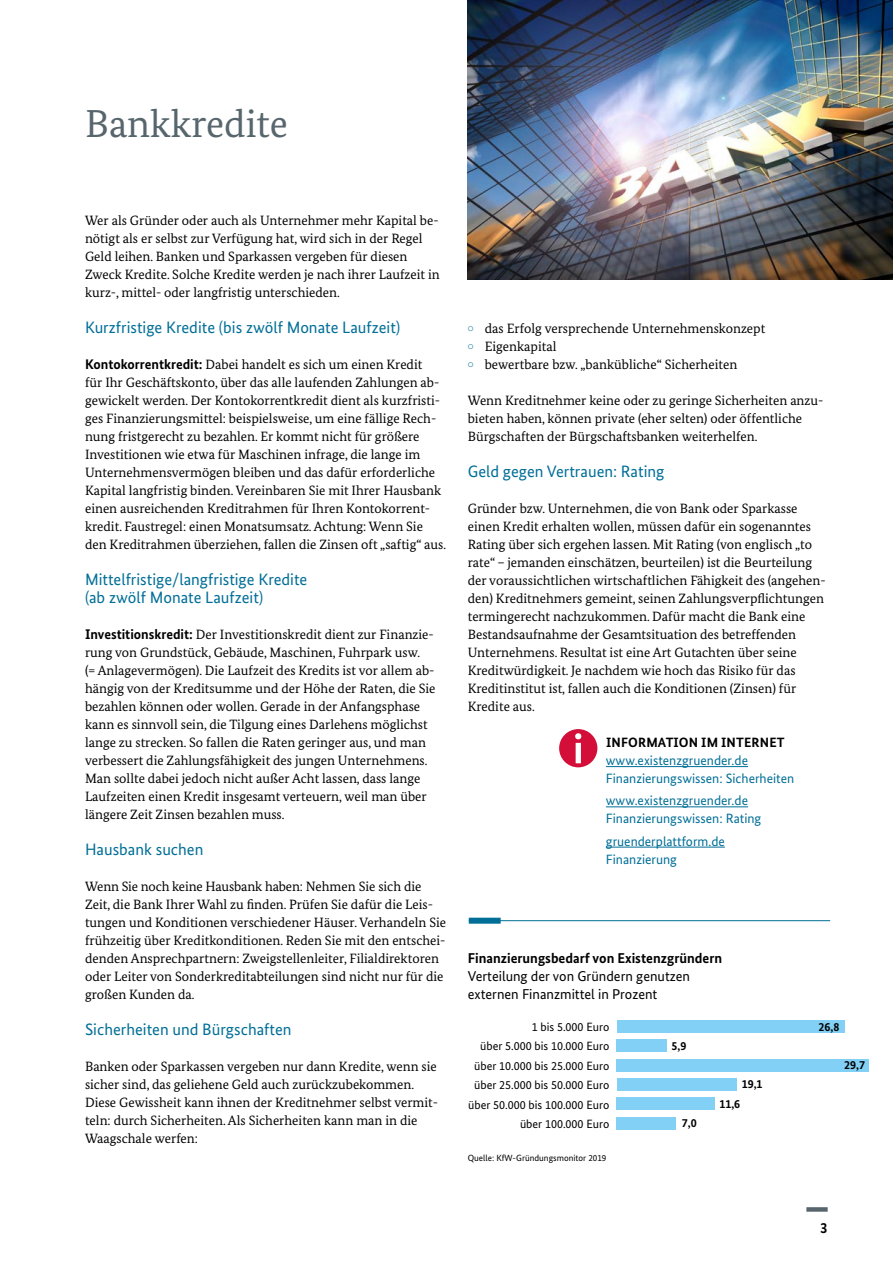
<style>
.page{position:relative;width:893px;height:1263px;background:#fff}
.page>*{position:absolute;margin:0;border:0;box-sizing:border-box;transform-origin:0 0}
.t1{font:39px "Bundes Serif";color:#57666d}
.t2{font:16.5px/18px "Bundes Sans";color:#006e97}
.t3{font:700 15px "Bundes Sans";color:#000}
.t4{font:14.25px/18px "Bundes Sans";color:#000}
.t5{font:13.5px/18px "Bundes Serif";color:#000}
.t6{font:13.5px/18px "Bundes Sans";color:#006e97}
.t7{font:700 13.5px "Bundes Sans";letter-spacing:.01em;color:#000}
.t8{font:12px/19.5px "Bundes Sans";color:#000;text-align:right}
.t9{font:700 12px "Bundes Sans";color:#000}
.t10{font:9px "Bundes Sans";color:#000}
.s1{font-family:"Bundes Sans";font-weight:700;font-size:13.95px}
.s2{font-weight:700}
</style>
<div class="page">
<div style="left:806px;top:1207px;width:22px;height:5px;background:#57666d"></div>
<hr style="left:606px;top:766px;width:142px;height:1px;background:#006e97">
<hr style="left:606px;top:806px;width:142px;height:1px;background:#006e97">
<hr style="left:606px;top:847px;width:119px;height:1px;background:#006e97">
<div style="left:559px;top:729px;width:38px;height:38px;background:#d30e38;border-radius:50%"></div>
<svg style="left:575px;top:733px;width:6px;height:30px"></svg>
<hr style="left:469px;top:920px;width:361px;height:1px;background:#006e97">
<div style="left:469px;top:918px;width:32px;height:6px;background:#006e97"></div>
<div style="left:617px;top:1020px;width:227px;height:13px;background:#82d0f5"></div>
<div style="left:617px;top:1039px;width:50px;height:13px;background:#82d0f5"></div>
<div style="left:617px;top:1059px;width:252px;height:12px;background:#82d0f5"></div>
<div style="left:617px;top:1078px;width:119px;height:13px;background:#82d0f5"></div>
<div style="left:617px;top:1097px;width:98px;height:13px;background:#82d0f5"></div>
<div style="left:617px;top:1117px;width:59px;height:12px;background:#82d0f5"></div>
<img style="left:468px;top:0;width:425px;height:279px">
<h2 class="t1" style="left:85px;top:99px;width:205px">Bankkredite</h2>
<p class="t5" style="left:85px;top:211px;width:356px">Wer als Gründer oder auch als Unternehmer mehr Kapital be&shy;nötigt als er selbst zur Verfügung hat, wird sich in der Regel Geld leihen. Banken und Sparkassen vergeben für diesen Zweck Kredite. Solche Kredite werden je nach ihrer Laufzeit in kurz-, mittel- oder langfristig unterschieden.</p>
<h3 class="t2" style="left:85px;top:318px;width:317px">Kurzfristige Kredite (bis zwölf Monate Laufzeit)</h3>
<p class="t5" style="left:85px;top:355px;width:363px"><span class="s1">Kontokorrentkredit:</span> Dabei handelt es sich um einen Kredit<br>für Ihr Geschäftskonto, über das alle laufenden Zahlungen ab&shy;gewickelt werden. Der Kontokorrentkredit dient als kurzfristi&shy;ges Finanzierungsmittel: beispielsweise, um eine fällige Rech&shy;nung fristgerecht zu bezahlen. Er kommt nicht für größere Investitionen wie etwa für Maschinen infrage, die lange im Unternehmensvermögen bleiben und das dafür erforderliche Kapital langfristig binden. Vereinbaren Sie mit Ihrer Hausbank einen ausreichenden Kreditrahmen für Ihren Kontokorrent&shy;kredit. Faustregel: einen Monatsumsatz. Achtung: Wenn Sie den Kreditrahmen überziehen, fallen die Zinsen oft „saftig“ aus.</p>
<h3 class="t2" style="left:85px;top:570px;width:224px">Mittelfristige/langfristige Kredite (ab zwölf Monate Laufzeit)</h3>
<p class="t5" style="left:85px;top:625px;width:352px"><span class="s1">Investitionskredit:</span> Der Investitionskredit dient zur Finanzie&shy;rung von Grundstück, Gebäude, Maschinen, Fuhrpark usw.<br>(= Anlagevermögen). Die Laufzeit des Kredits ist vor allem ab&shy;hängig von der Kreditsumme und der Höhe der Raten, die Sie bezahlen können oder wollen. Gerade in der Anfangsphase kann es sinnvoll sein, die Tilgung eines Darlehens möglichst lange zu strecken. So fallen die Raten geringer aus, und man verbessert die Zahlungsfähigkeit des jungen Unternehmens.<br>Man sollte dabei jedoch nicht außer Acht lassen, dass lange Laufzeiten einen Kredit insgesamt verteuern, weil man über längere Zeit Zinsen bezahlen muss.</p>
<h3 class="t2" style="left:85px;top:840px;width:120px">Hausbank suchen</h3>
<p class="t5" style="left:85px;top:877px;width:362px">Wenn Sie noch keine Hausbank haben: Nehmen Sie sich die Zeit, die Bank Ihrer Wahl zu finden. Prüfen Sie dafür die Leis&shy;tungen und Konditionen verschiedener Häuser. Verhandeln Sie frühzeitig über Kreditkonditionen. Reden Sie mit den entschei&shy;denden Ansprechpartnern: Zweigstellenleiter, Filialdirektoren oder Leiter von Sonderkreditabteilungen sind nicht nur für die großen Kunden da.</p>
<h3 class="t2" style="left:85px;top:1020px;width:208px">Sicherheiten und Bürgschaften</h3>
<p class="t5" style="left:85px;top:1057px;width:354px">Banken oder Sparkassen vergeben nur dann Kredite, wenn sie sicher sind, das geliehene Geld auch zurückzubekommen.<br>Diese Gewissheit kann ihnen der Kreditnehmer selbst vermit&shy;teln: durch Sicherheiten. Als Sicherheiten kann man in die Waagschale werfen:</p>
<p class="t5" style="left:468px;top:319px;width:299px"><sup>•</sup> das Erfolg versprechende Unternehmenskonzept</p>
<p class="t5" style="left:468px;top:337px;width:90px"><sup>•</sup> Eigenkapital</p>
<p class="t5" style="left:468px;top:355px;width:271px"><sup>•</sup> bewertbare bzw. „bankübliche“ Sicherheiten</p>
<p class="t5" style="left:468px;top:391px;width:357px">Wenn Kreditnehmer keine oder zu geringe Sicherheiten anzu&shy;bieten haben, können private (eher selten) oder öffentliche<br>Bürgschaften der Bürgschaftsbanken weiterhelfen.</p>
<h3 class="t2" style="left:468px;top:462px;width:198px">Geld gegen Vertrauen: Rating</h3>
<p class="t5" style="left:468px;top:499px;width:359px">Gründer bzw. Unternehmen, die von Bank oder Sparkasse einen Kredit erhalten wollen, müssen dafür ein sogenanntes Rating über sich ergehen lassen. Mit Rating (von englisch „to rate“ – jemanden einschätzen, beurteilen) ist die Beurteilung der voraussichtlichen wirtschaftlichen Fähigkeit des (angehen&shy;den) Kreditnehmers gemeint, seinen Zahlungsverpflichtungen termingerecht nachzukommen. Dafür macht die Bank eine Bestandsaufnahme der Gesamtsituation des betreffenden Unternehmens. Resultat ist eine Art Gutachten über seine Kreditwürdigkeit. Je nachdem wie hoch das Risiko für das Kreditinstitut ist, fallen auch die Konditionen (Zinsen) für Kredite aus.</p>
<h4 class="t7" style="left:606px;top:734px;width:180px">INFORMATION IM INTERNET</h4>
<p class="t6" style="left:606px;top:751px;width:190px">www.existenzgruender.de<br>Finanzierungswissen: Sicherheiten</p>
<p class="t6" style="left:606px;top:791px;width:157px">www.existenzgruender.de<br>Finanzierungswissen: Rating</p>
<p class="t6" style="left:606px;top:832px;width:120px">gruenderplattform.de<br>Finanzierung</p>
<p class="t4" style="left:468px;top:949px;width:256px"><span class="s2">Finanzierungsbedarf von Existenzgründern<br></span>Verteilung der von Gründern genutzen externen Finanzmittel in Prozent</p>
<p class="t8" style="left:468px;top:1017px;width:143px">1 bis 5.000 Euro<br>über 5.000 bis 10.000 Euro über 10.000 bis 25.000 Euro über 25.000 bis 50.000 Euro über 50.000 bis 100.000 Euro über 100.000 Euro</p>
<p class="t10" style="left:468px;top:1152px;width:140px">Quelle: KfW-Gründungsmonitor 2019</p>
<p class="t9" style="left:672px;top:1038px;width:16px">5,9</p>
<p class="t9" style="left:682px;top:1115px;width:16px">7,0</p>
<p class="t9" style="left:742px;top:1077px;width:22px">19,1</p>
<p class="t9" style="left:719px;top:1096px;width:22px">11,6</p>
<p class="t9" style="left:818px;top:1019px;width:22px">26,8</p>
<p class="t9" style="left:844px;top:1057px;width:22px">29,7</p>
<p class="t3" style="left:820px;top:1219px;width:9px">3</p>
</div>
